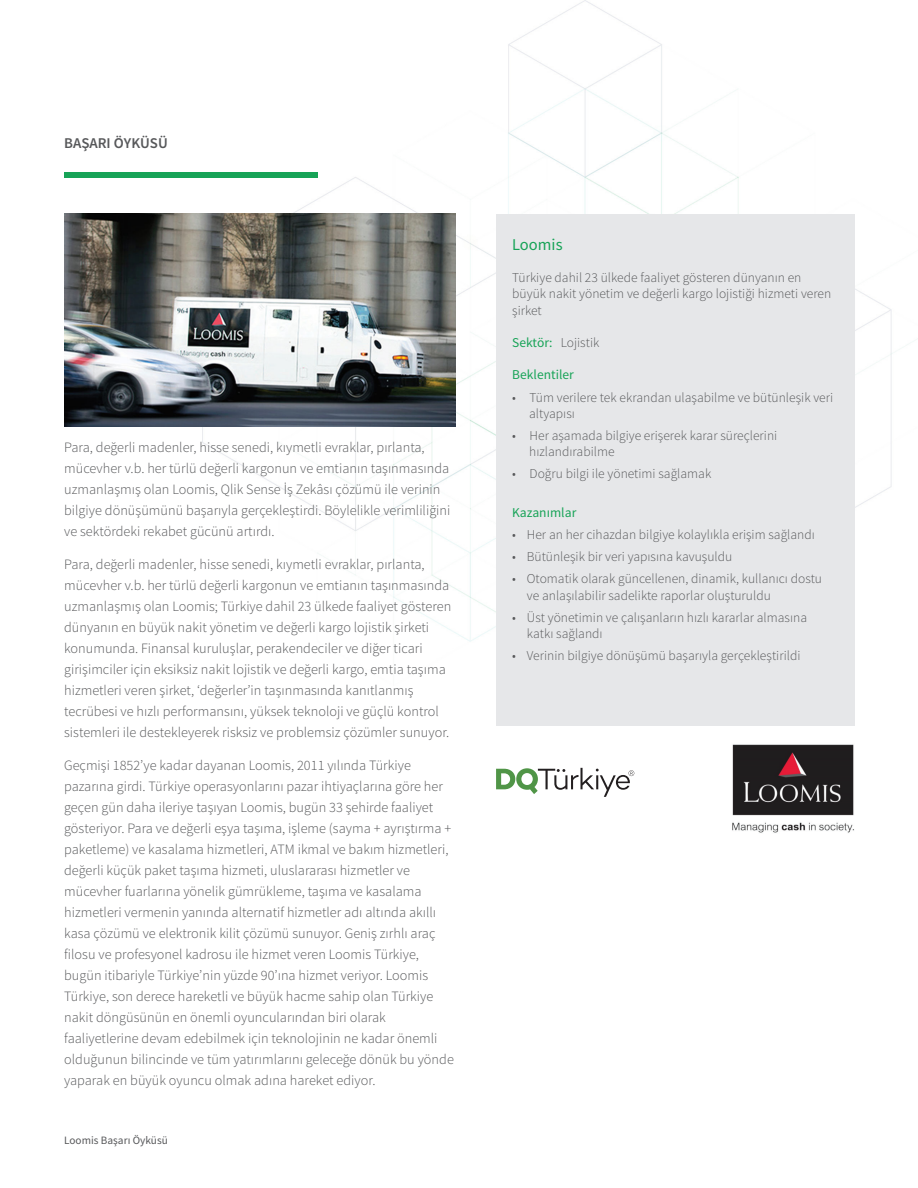
<style>
.page{position:relative;width:918px;height:1188px;background:#fff}
.page>*{position:absolute;margin:0;border:0;box-sizing:border-box;transform-origin:0 0}
.t1{font:16.5px "Source Sans Pro";color:#17a357}
.t2{font:600 15px "Source Sans Pro";color:#57585a}
.t3{font:300 14.25px/21px "Source Sans Pro";color:#57585a}
.t4{font:300 13.5px/16.2px "Source Sans Pro";color:#57585a}
.t5{font:13.5px "Source Sans Pro";color:#17a357}
.t6{font:11.25px "Source Sans Pro";color:#57585a}
.s1{font-weight:400;color:#17a357}
</style>
<div class="page">
<img style="left:202px;top:0;width:712px;height:685px">
<div style="left:64px;top:172px;width:254px;height:6px;background:#17a357"></div>
<div style="left:496px;top:214px;width:358px;height:512px;background:#e6e7e9"></div>
<img style="left:732px;top:744px;width:122px;height:89px">
<svg style="left:496px;top:768px;width:138px;height:29px"></svg>
<img style="left:64px;top:214px;width:391px;height:212px">
<p class="t2" style="left:64px;top:134px;width:105px">BAŞARI ÖYKÜSÜ</p>
<p class="t3" style="left:64px;top:437px;width:388px">Para, değerli madenler, hisse senedi, kıymetli evraklar, pırlanta, mücevher v.b. her türlü değerli kargonun ve emtianın taşınmasında uzmanlaşmış olan Loomis, Qlik Sense İş Zekâsı çözümü ile verinin bilgiye dönüşümünü başarıyla gerçekleştirdi. Böylelikle verimliliğini ve sektördeki rekabet gücünü artırdı.</p>
<p class="t3" style="left:64px;top:554px;width:389px">Para, değerli madenler, hisse senedi, kıymetli evraklar, pırlanta, mücevher v.b. her türlü değerli kargonun ve emtianın taşınmasında uzmanlaşmış olan Loomis; Türkiye dahil 23 ülkede faaliyet gösteren dünyanın en büyük nakit yönetim ve değerli kargo lojistik şirketi konumunda. Finansal kuruluşlar, perakendeciler ve diğer ticari girişimciler için eksiksiz nakit lojistik ve değerli kargo, emtia taşıma hizmetleri veren şirket, ‘değerler’in taşınmasında kanıtlanmış tecrübesi ve hızlı performansını, yüksek teknoloji ve güçlü kontrol sistemleri ile destekleyerek risksiz ve problemsiz çözümler sunuyor.</p>
<p class="t3" style="left:64px;top:755px;width:391px">Geçmişi 1852’ye kadar dayanan Loomis, 2011 yılında Türkiye pazarına girdi. Türkiye operasyonlarını pazar ihtiyaçlarına göre her geçen gün daha ileriye taşıyan Loomis, bugün 33 şehirde faaliyet gösteriyor. Para ve değerli eşya taşıma, işleme (sayma + ayrıştırma + paketleme) ve kasalama hizmetleri, ATM ikmal ve bakım hizmetleri, değerli küçük paket taşıma hizmeti, uluslararası hizmetler ve mücevher fuarlarına yönelik gümrükleme, taşıma ve kasalama hizmetleri vermenin yanında alternatif hizmetler adı altında akıllı kasa çözümü ve elektronik kilit çözümü sunuyor. Geniş zırhlı araç filosu ve profesyonel kadrosu ile hizmet veren Loomis Türkiye, bugün itibariyle Türkiye’nin yüzde 90’ına hizmet veriyor. Loomis Türkiye, son derece hareketli ve büyük hacme sahip olan Türkiye nakit döngüsünün en önemli oyuncularından biri olarak faaliyetlerine devam edebilmek için teknolojinin ne kadar önemli olduğunun bilincinde ve tüm yatırımlarını geleceğe dönük bu yönde yaparak en büyük oyuncu olmak adına hareket ediyor.</p>
<p class="t6" style="left:64px;top:1134px;width:105px">Loomis Başarı Öyküsü</p>
<p class="t1" style="left:512px;top:234px;width:52px">Loomis</p>
<p class="t4" style="left:512px;top:270px;width:321px">Türkiye dahil 23 ülkede faaliyet gösteren dünyanın en büyük nakit yönetim ve değerli kargo lojistiği hizmeti veren şirket</p>
<p class="t4" style="left:512px;top:334px;width:89px"><span class="s1">Sektör:</span> Lojistik</p>
<p class="t5" style="left:512px;top:366px;width:63px">Beklentiler</p>
<p class="t4" style="left:529px;top:389px;width:305px;text-indent:-17px">• Tüm verilere tek ekrandan ulaşabilme ve bütünleşik veri altyapısı</p>
<p class="t4" style="left:529px;top:427px;width:250px;text-indent:-17px">• Her aşamada bilgiye erişerek karar süreçlerini hızlandırabilme</p>
<p class="t4" style="left:512px;top:466px;width:201px">• Doğru bilgi ile yönetimi sağlamak</p>
<p class="t5" style="left:512px;top:504px;width:66px">Kazanımlar</p>
<p class="t4" style="left:512px;top:526px;width:304px">• Her an her cihazdan bilgiye kolaylıkla erişim sağlandı</p>
<p class="t4" style="left:512px;top:549px;width:222px">• Bütünleşik bir veri yapısına kavuşuldu</p>
<p class="t4" style="left:527px;top:571px;width:297px;text-indent:-15px">• Otomatik olarak güncellenen, dinamik, kullanıcı dostu ve anlaşılabilir sadelikte raporlar oluşturuldu</p>
<p class="t4" style="left:527px;top:609px;width:282px;text-indent:-15px">• Üst yönetimin ve çalışanların hızlı kararlar almasına katkı sağlandı</p>
<p class="t4" style="left:512px;top:648px;width:290px">• Verinin bilgiye dönüşümü başarıyla gerçekleştirildi</p>
</div>
